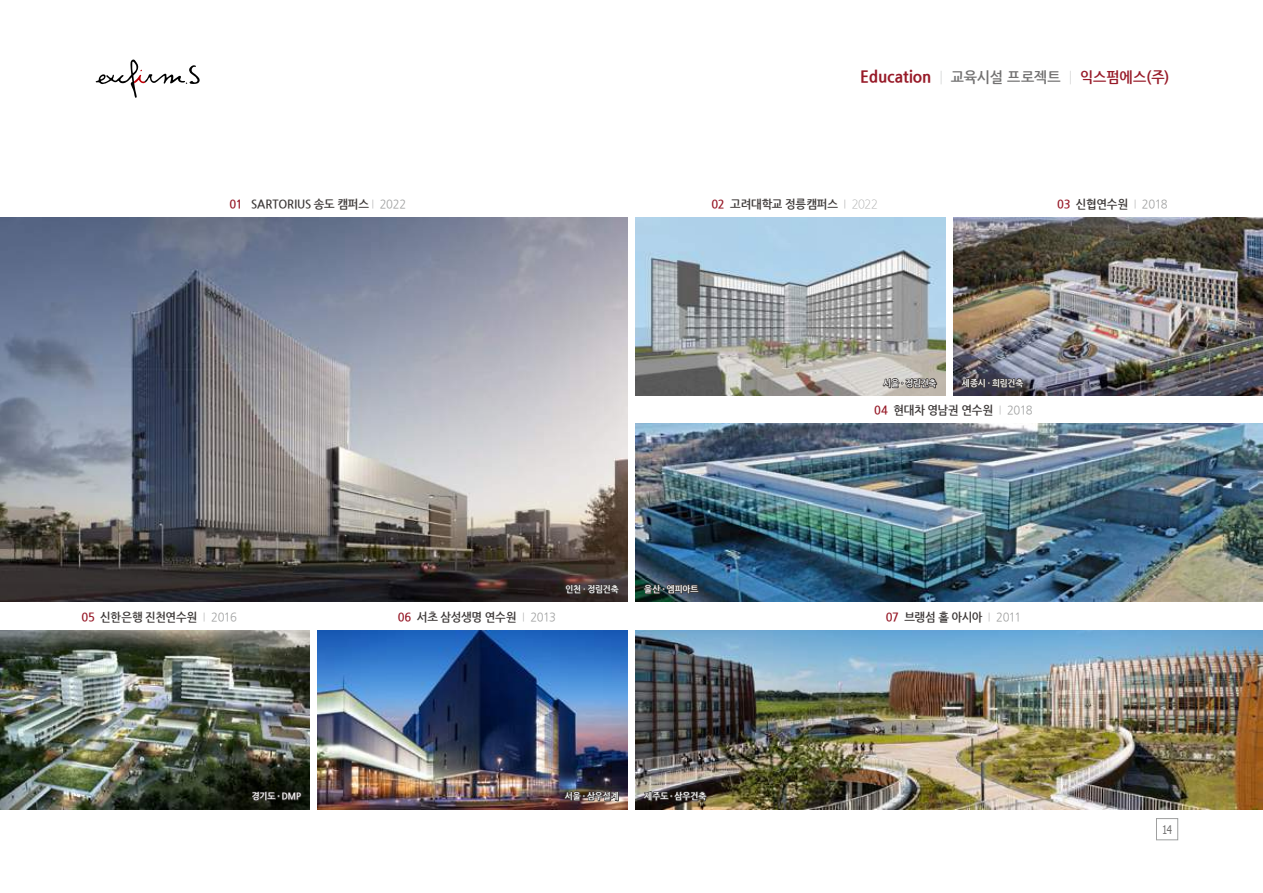
<style>
.page{position:relative;width:1263px;height:893px;background:#fff}
.page>*{position:absolute;margin:0;border:0;box-sizing:border-box;transform-origin:0 0}
.t1{font:800 16.5px "Nanum Gothic";letter-spacing:-.005em;color:#971a28;scale:.94 1}
.t2{font:700 12px "Nanum Gothic";letter-spacing:-.015em;color:#3e3a39;scale:.94 1}
.t3{font:12px "Tahoma";color:#727171;scale:.8 1}
.t4{font:700 9px "Nanum Gothic";letter-spacing:-.005em;color:#fff;scale:.94 1}
.s1{color:#971a28}
.s2{font-weight:300;color:#9fa0a0}
.s3{font-weight:400;color:#9fa0a0}
.s4{font-weight:300;font-size:15px;color:#c9caca}
.s5{font-weight:700;font-size:15px;color:#727171}
.s6{font-weight:700;font-size:15px}
</style>
<div class="page">
<img style="left:636px;top:424px;width:627px;height:178px">
<svg style="left:643px;top:568px;width:57px;height:34px;background:#2b3f4b"></svg>
<img style="left:636px;top:631px;width:627px;height:178px">
<svg style="left:643px;top:776px;width:65px;height:31px;background:#605851"></svg>
<img style="left:953px;top:218px;width:310px;height:178px">
<svg style="left:961px;top:369px;width:64px;height:25px;background:#4c4b56"></svg>
<img style="left:318px;top:631px;width:309px;height:178px">
<svg style="left:563px;top:788px;width:57px;height:15px"></svg>
<img style="left:0;top:631px;width:310px;height:178px">
<svg style="left:251px;top:777px;width:52px;height:31px;background:#181b13"></svg>
<img style="left:636px;top:218px;width:309px;height:178px">
<svg style="left:881px;top:369px;width:57px;height:25px"></svg>
<img style="left:0;top:218px;width:627px;height:384px">
<svg style="left:564px;top:575px;width:56px;height:25px"></svg>
<div style="left:1156px;top:818px;width:22px;height:22px;border:1px solid #9fa0a0"></div>
<svg style="left:96px;top:59px;width:104px;height:39px"></svg>
<p class="t2" style="left:230px;top:198px;width:189px"><span class="s1">01</span> SARTORIUS 송도 캠퍼스 <span class="s2">I</span> <span class="s3">2022</span></p>
<h1 class="t1" style="left:860px;top:68px;width:330px">Education <span class="s4">|</span> <span class="s5">교육시설 프로젝트</span> <span class="s4">|</span> <span class="s6">익스펌에스(주)</span></h1>
<p class="t2" style="left:711px;top:198px;width:179px"><span class="s1">02</span> 고려대학교 정릉캠퍼스 <span class="s2">I 2022</span></p>
<p class="t2" style="left:1057px;top:198px;width:119px"><span class="s1">03</span> 신협연수원 <span class="s2">I</span> <span class="s3">2018</span></p>
<p class="t4" style="left:883px;top:379px;width:58px">서울 · 정림건축</p>
<p class="t4" style="left:962px;top:379px;width:67px">세종시 · 희림건축</p>
<p class="t2" style="left:874px;top:404px;width:170px"><span class="s1">04</span> 현대차 영남권 연수원 <span class="s2">I</span> <span class="s3">2018</span></p>
<p class="t2" style="left:81px;top:611px;width:167px"><span class="s1">05</span> 신한은행 진천연수원 <span class="s2">I</span> <span class="s3">2016</span></p>
<p class="t4" style="left:252px;top:792px;width:54px">경기도 · DMP</p>
<p class="t2" style="left:398px;top:611px;width:170px"><span class="s1">06</span> 서초 삼성생명 연수원 <span class="s2">I</span> <span class="s3">2013</span></p>
<p class="t4" style="left:565px;top:585px;width:58px">인천 · 정림건축</p>
<p class="t4" style="left:644px;top:585px;width:59px">울산 · 엠피아트</p>
<p class="t4" style="left:565px;top:792px;width:59px">서울 · 삼우설계</p>
<p class="t4" style="left:644px;top:792px;width:68px">제주도 · 삼우건축</p>
<p class="t2" style="left:886px;top:611px;width:146px"><span class="s1">07</span> 브랭섬 홀 아시아 <span class="s2">I</span> <span class="s3">2011</span></p>
<p class="t3" style="left:1162px;top:821px;width:14px">14</p>
</div>
